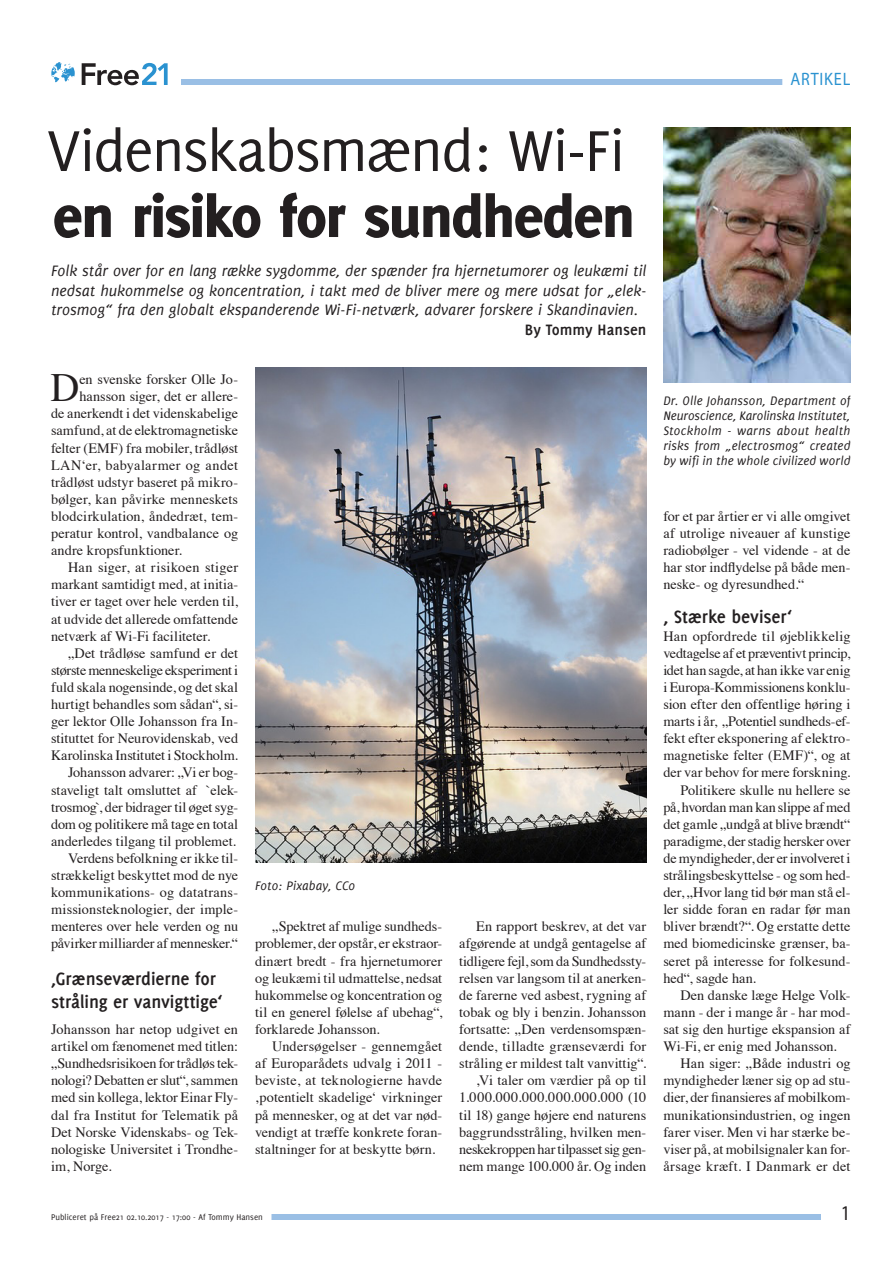
<style>
.page{position:relative;width:893px;height:1263px;background:#fff}
.page>*{position:absolute;margin:0;border:0;box-sizing:border-box;transform-origin:0 0}
.t1{font:63px/66px "Delicious";letter-spacing:-.025em;color:#231f20}
.t2{font:40.05px "Times";color:#231f20}
.t3{font:21px "Myriad Pro";color:#231f20;scale:.9 1}
.Zwischenüberschrift{font:700 19.5px/23.4px "Delicious";letter-spacing:-.005em;color:#231f20}
.Seitenrubrik{font:18px "Myriad Pro";letter-spacing:.05em;color:#2a92d0;scale:.9 1}
.Subheadline{font:italic 16.5px/19.5px "Delicious";color:#231f20;text-align:justify}
.Subheadline__Autor{font:700 16.5px "Delicious";color:#231f20}
.t4{font:14.25px/17.1px "Times";color:#231f20;text-align:justify}
.t5{font:14.25px "Times";letter-spacing:.025em;color:#231f20}
.Bildunterschrift{font:italic 13.5px/15px "Delicious";letter-spacing:.01em;color:#231f20;text-align:justify}
.Statuszeile_Deliciou{font:9px "Delicious";color:#231f20}
.s1{font-weight:800}
</style>
<div class="page">
<div style="left:181px;top:79px;width:669px;height:6px;background:#9abfe5"></div>
<div style="left:55px;top:1214px;width:766px;height:6px;background:#9abfe5"></div>
<div style="left:43px;top:1212px;width:228px;height:12px;background:#fff"></div>
<div style="left:782px;top:74px;width:77px;height:15px;background:#fff"></div>
<svg style="left:82px;top:63px;width:86px;height:22px"></svg>
<svg style="left:51px;top:62px;width:24px;height:20px"></svg>
<img style="left:255px;top:367px;width:391px;height:496px">
<img style="left:663px;top:128px;width:187px;height:255px">
<p class="Seitenrubrik" style="left:790px;top:68px;width:68px">ARTIKEL</p>
<p class="t1" style="left:48px;top:117px;width:589px">Videnskabsmænd: Wi-Fi <span class="s1">en risiko for sundheden</span></p>
<p class="Subheadline" style="left:51px;top:261px;width:597px">Folk står over for en lang række sygdomme, der spænder fra hjernetumorer og leukæmi til nedsat hukommelse og koncentration, i takt med de bliver mere og mere udsat for „elek&shy;trosmog“ fra den globalt ekspanderende Wi-Fi-netværk, advarer forskere i Skandinavien.</p>
<p class="Subheadline__Autor" style="left:525px;top:320px;width:123px">By Tommy Hansen</p>
<p class="t2" style="left:50px;top:350px;width:30px">D</p>
<p class="t4" style="left:79px;top:370px;width:160px">en svenske forsker Olle Jo-</p>
<p class="t4" style="left:79px;top:387px;width:160px">hansson siger, det er allere-</p>
<p class="t4" style="left:51px;top:404px;width:189px">de anerkendt i det videnskabelige</p>
<p class="t4" style="left:51px;top:421px;width:189px">samfund, at de elektromagnetiske</p>
<p class="t4" style="left:51px;top:438px;width:189px">felter (EMF) fra mobiler, trådløst</p>
<p class="t5" style="left:51px;top:451px;width:189px">LAN‘er, babyalarmer og andet</p>
<p class="t4" style="left:51px;top:472px;width:189px">trådløst udstyr baseret på mikro-</p>
<p class="t4" style="left:51px;top:489px;width:189px">bølger, kan påvirke menneskets</p>
<p class="t4" style="left:51px;top:506px;width:189px">blodcirkulation, åndedræt, tem-</p>
<p class="t4" style="left:51px;top:523px;width:189px">peratur kontrol, vandbalance og</p>
<p class="t4" style="left:51px;top:541px;width:133px">andre kropsfunktioner.</p>
<p class="t4" style="left:51px;top:558px;width:189px;text-indent:17px">Han siger, at risikoen stiger markant samtidigt med, at initia&shy;tiver er taget over hele verden til, at udvide det allerede omfattende netværk af Wi-Fi faciliteter.</p>
<p class="t4" style="left:51px;top:643px;width:189px;text-indent:17px">„Det trådløse samfund er det største menneskelige eksperiment i fuld skala nogensinde, og det skal hurtigt behandles som sådan“, si&shy;ger lektor Olle Johansson fra In&shy;stituttet for Neurovidenskab, ved Karolinska Institutet i Stockholm.</p>
<p class="t4" style="left:51px;top:763px;width:189px;text-indent:17px">Johansson advarer: „Vi er bog&shy;staveligt talt omsluttet af `elek&shy;trosmog`, der bidrager til øget syg&shy;dom og politikere må tage en total anderledes tilgang til problemet.</p>
<p class="t4" style="left:51px;top:848px;width:189px;text-indent:17px">Verdens befolkning er ikke til&shy;strækkeligt beskyttet mod de nye kommunikations- og datatrans&shy;missionsteknologier, der imple&shy;menteres over hele verden og nu påvirker milliarder af mennesker.“</p>
<p class="Zwischenüberschrift" style="left:51px;top:966px;width:173px">,Grænseværdierne for stråling er vanvigttige‘</p>
<p class="t4" style="left:51px;top:1019px;width:189px">Johansson har netop udgivet en artikel om fænomenet med titlen: „Sundhedsrisikoen for trådløs tek&shy;nologi? Debatten er slut“, sammen med sin kollega, lektor Einar Fly&shy;dal fra Institut for Telematik på Det Norske Videnskabs- og Tek&shy;nologiske Universitet i Trondhe&shy;im, Norge.</p>
<p class="Bildunterschrift" style="left:255px;top:878px;width:101px">Foto: Pixabay, CC0</p>
<p class="t4" style="left:255px;top:917px;width:189px;text-indent:17px">„Spektret af mulige sundheds&shy;problemer, der opstår, er ekstraor&shy;dinært bredt - fra hjernetumorer og leukæmi til udmattelse, nedsat hukommelse og koncentration og til en generel følelse af ubehag“, forklarede Johansson.</p>
<p class="t4" style="left:255px;top:1036px;width:189px;text-indent:17px">Undersøgelser - gennemgået af Europarådets udvalg i 2011 - beviste, at teknologierne havde ‚potentielt skadelige‘ virkninger på mennesker, og at det var nød&shy;vendigt at træffe konkrete foran&shy;staltninger for at beskytte børn.</p>
<p class="t4" style="left:459px;top:917px;width:189px;text-indent:17px">En rapport beskrev, at det var afgørende at undgå gentagelse af tidligere fejl, som da Sundhedssty&shy;relsen var langsom til at anerken&shy;de farerne ved asbest, rygning af tobak og bly i benzin. Johansson fortsatte: „Den verdensomspæn&shy;dende, tilladte grænseværdi for stråling er mildest talt vanvittig“.</p>
<p class="t4" style="left:459px;top:1071px;width:189px;text-indent:17px">‚Vi taler om værdier på op til 1.000.000.000.000.000.000 (10 til 18) gange højere end naturens baggrundsstråling, hvilken men&shy;neskekroppen har tilpasset sig gen&shy;nem mange 100.000 år. Og inden</p>
<p class="Bildunterschrift" style="left:663px;top:393px;width:189px">Dr. Olle Johansson, Department of Neuroscience, Karolinska Institutet, Stockholm - warns about health risks from „electrosmog“ created by wifi in the whole civilized world</p>
<p class="t4" style="left:663px;top:506px;width:189px">for et par årtier er vi alle omgivet af utrolige niveauer af kunstige radiobølger - vel vidende - at de har stor indflydelse på både men&shy;neske- og dyresundhed.“</p>
<p class="Zwischenüberschrift" style="left:663px;top:605px;width:130px">, Stærke beviser‘</p>
<p class="t4" style="left:663px;top:626px;width:189px">Han opfordrede til øjeblikkelig vedtagelse af et præventivt princip, idet han sagde, at han ikke var enig i Europa-Kommissionens konklu&shy;sion efter den offentlige høring i marts i år, „Potentiel sundheds-ef&shy;fekt efter eksponering af elektro&shy;magnetiske felter (EMF)“, og at der var behov for mere forskning.</p>
<p class="t4" style="left:663px;top:780px;width:189px;text-indent:17px">Politikere skulle nu hellere se på, hvordan man kan slippe af med det gamle „undgå at blive brændt“ paradigme, der stadig hersker over de myndigheder, der er involveret i strålingsbeskyttelse - og som hed&shy;der, „Hvor lang tid bør man stå el&shy;ler sidde foran en radar før man bliver brændt?“. Og erstatte dette med biomedicinske grænser, ba&shy;seret på interesse for folkesund&shy;hed“, sagde han.</p>
<p class="t4" style="left:663px;top:985px;width:189px;text-indent:17px">Den danske læge Helge Volk&shy;mann - der i mange år - har mod&shy;sat sig den hurtige ekspansion af Wi-Fi, er enig med Johansson.</p>
<p class="t4" style="left:663px;top:1054px;width:189px;text-indent:17px">Han siger: „Både industri og myndigheder læner sig op ad stu&shy;dier, der finansieres af mobilkom&shy;munikationsindustrien, og ingen farer viser. Men vi har stærke be&shy;viser på, at mobilsignaler kan for&shy;årsage kræft. I Danmark er det</p>
<p class="Statuszeile_Deliciou" style="left:51px;top:1212px;width:213px">Publiceret på Free21 02.10.2017 - 17:00 - Af Tommy Hansen</p>
<p class="t3" style="left:841px;top:1200px;width:12px">1</p>
</div>
